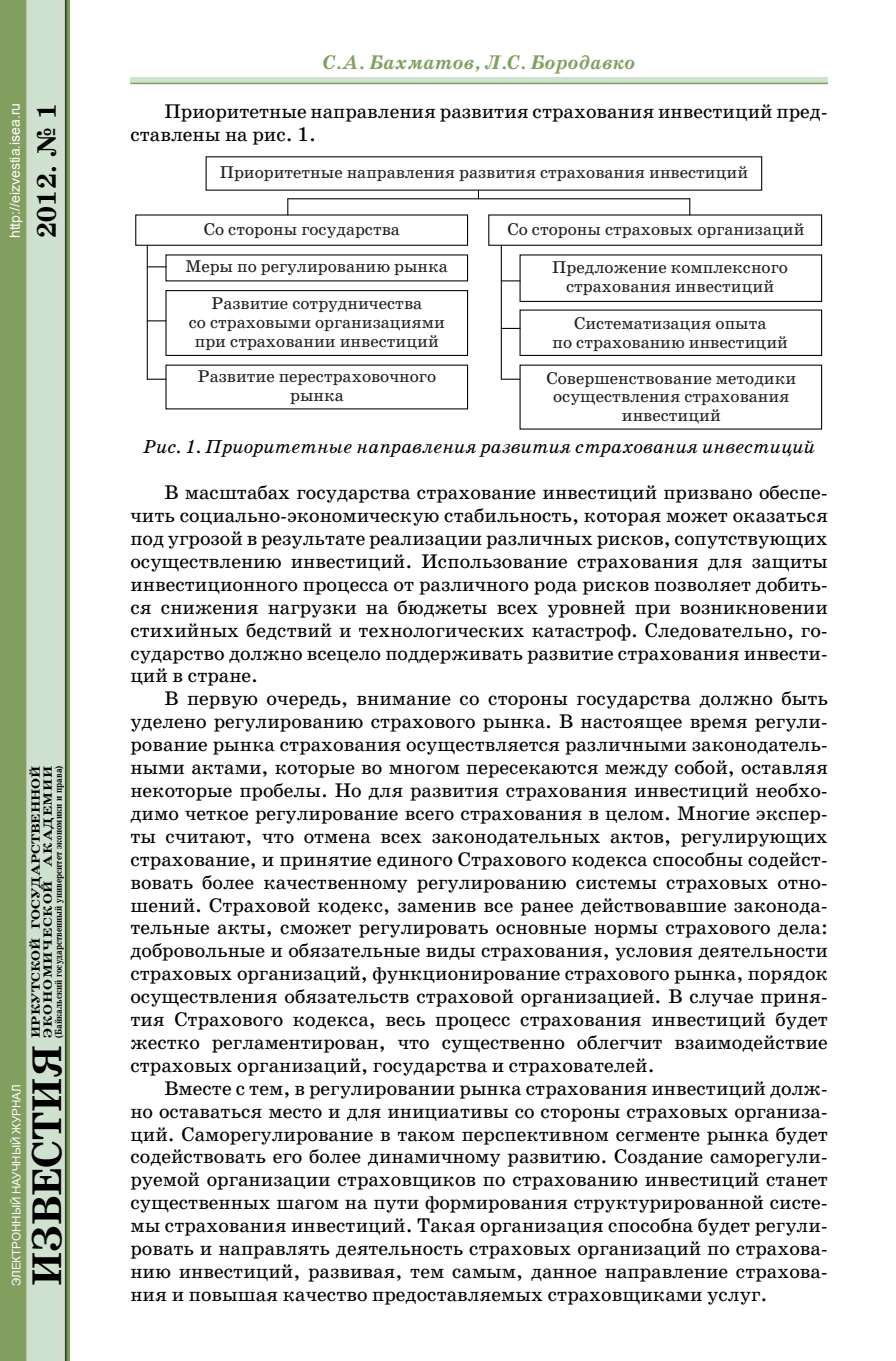
<style>
.page{position:relative;width:896px;height:1361px;background:#fff}
.page>*{position:absolute;margin:0;border:0;box-sizing:border-box;transform-origin:0 0}
.t1{font:700 42px "School Book C";color:#000}
.t2{font:700 27px "School Book C";color:#000}
.t3{font:20px/22.8px "School Book C";color:#000;text-align:justify}
.t4{font:italic 700 20px "School Book C";color:#80a061}
.t5{font:italic 19px "School Book C";color:#000}
.t6{font:17.2px/18.8px "School Book C";color:#231f20;text-align:center}
.t7{font:14px "Arial";color:#fff}
.t8{font:700 12px/12px "School Book C";color:#000;scale:1.25 1}
.t9{font:11.6px "Arial";color:#fff}
.t10{font:700 10px "School Book C";color:#000;scale:.85 1}
</style>
<div class="page">
<img style="left:0;top:0;width:70px;height:1361px">
<svg style="left:130px;top:77px;width:698px;height:6px;fill:#cfe1cf"></svg>
<hr style="left:130px;top:83px;width:698px;height:1px;background:#80a061">
<div style="left:488px;top:214px;width:334px;height:32px;border:1px solid #050504"></div>
<div style="left:135px;top:214px;width:333px;height:32px;border:1px solid #050504"></div>
<div style="left:519px;top:254px;width:303px;height:48px;border:1px solid #050504"></div>
<div style="left:519px;top:309px;width:303px;height:47px;border:1px solid #050504"></div>
<div style="left:165px;top:290px;width:303px;height:66px;border:1px solid #050504"></div>
<hr style="left:288px;top:198px;width:402px;height:1px;background:#050504">
<svg style="left:287px;top:199px;width:1px;height:16px"></svg>
<svg style="left:689px;top:199px;width:1px;height:16px"></svg>
<hr style="left:147px;top:245px;width:1px;height:134px;background:#050504">
<hr style="left:501px;top:245px;width:1px;height:134px;background:#050504">
<svg style="left:147px;top:266px;width:19px;height:1px"></svg>
<svg style="left:147px;top:320px;width:19px;height:1px"></svg>
<svg style="left:147px;top:379px;width:19px;height:1px"></svg>
<svg style="left:501px;top:280px;width:19px;height:1px"></svg>
<svg style="left:502px;top:328px;width:18px;height:1px"></svg>
<svg style="left:501px;top:379px;width:19px;height:1px"></svg>
<p class="t7" style="left:6px;top:238px;width:137px;rotate:-90deg">http://eizvestia.isea.ru</p>
<h2 class="t2" style="left:32px;top:238px;width:136px;rotate:-90deg">2012. № 1</h2>
<p class="t9" style="left:9px;top:1286px;width:203px;rotate:-90deg">ЭЛЕКТРОННЫЙ НАУЧНЫЙ ЖУРНАЛ</p>
<p class="t8" style="left:30px;top:1037px;width:219px;rotate:-90deg">ИРКУТСКОЙ ГОСУДАРСТВЕННОЙ<br>ЭКОНОМИЧЕСКОЙ АКАДЕМИИ</p>
<p class="t10" style="left:53px;top:1037px;width:322px;rotate:-90deg">(Байкальский государственный университет экономики и права)</p>
<h1 class="t1" style="left:23px;top:1286px;width:243px;rotate:-90deg">ИЗВЕСТИЯ</h1>
<p class="t4" style="left:323px;top:51px;width:314px">С.А. Бахматов, Л.С. Бородавко</p>
<p class="t3" style="left:130px;top:100px;width:699px;text-indent:34px">Приоритетные направления развития страхования инвестиций пред&shy;ставлены на рис. 1.</p>
<p class="t6" style="left:220px;top:163px;width:530px">Приоритетные направления развития страхования инвестиций</p>
<p class="t6" style="left:204px;top:220px;width:198px">Со стороны государства</p>
<p class="t6" style="left:507px;top:220px;width:298px">Со стороны страховых организаций</p>
<p class="t6" style="left:185px;top:247px;width:264px;line-height:37.4px">Меры по регулированию рынка<br>Развитие сотрудничества</p>
<p class="t6" style="left:189px;top:313px;width:258px">со страховыми организациями при страховании инвестиций</p>
<p class="t6" style="left:198px;top:367px;width:240px">Развитие перестраховочного рынка</p>
<p class="t6" style="left:552px;top:258px;width:237px">Предложение комплексного страхования инвестиций</p>
<p class="t6" style="left:552px;top:314px;width:237px">Систематизация опыта<br>по страхованию инвестиций</p>
<p class="t6" style="left:546px;top:369px;width:251px">Совершенствование методики осуществления страхования инвестиций</p>
<p class="t5" style="left:143px;top:436px;width:674px">Рис. 1. Приоритетные направления развития страхования инвестиций</p>
<p class="t3" style="left:130px;top:481px;width:699px;text-indent:34px">В масштабах государства страхование инвестиций призвано обеспе&shy;чить социально-экономическую стабильность, которая может оказаться под угрозой в результате реализации различных рисков, сопутствующих осуществлению инвестиций. Использование страхования для защиты инвестиционного процесса от различного рода рисков позволяет добить&shy;ся снижения нагрузки на бюджеты всех уровней при возникновении стихийных бедствий и технологических катастроф. Следовательно, го&shy;сударство должно всецело поддерживать развитие страхования инвести&shy;ций в стране.</p>
<p class="t3" style="left:130px;top:687px;width:699px;text-indent:34px">В первую очередь, внимание со стороны государства должно быть уделено регулированию страхового рынка. В настоящее время регули&shy;рование рынка страхования осуществляется различными законодатель&shy;ными актами, которые во многом пересекаются между собой, оставляя некоторые пробелы. Но для развития страхования инвестиций необхо&shy;димо четкое регулирование всего страхования в целом. Многие экспер&shy;ты считают, что отмена всех законодательных актов, регулирующих страхование, и принятие единого Страхового кодекса способны содейст&shy;вовать более качественному регулированию системы страховых отно&shy;шений. Страховой кодекс, заменив все ранее действовавшие законода&shy;тельные акты, сможет регулировать основные нормы страхового дела: добровольные и обязательные виды страхования, условия деятельности страховых организаций, функционирование страхового рынка, порядок осуществления обязательств страховой организацией. В случае приня&shy;тия Страхового кодекса, весь процесс страхования инвестиций будет жестко регламентирован, что существенно облегчит взаимодействие страховых организаций, государства и страхователей.</p>
<p class="t3" style="left:130px;top:1077px;width:699px;text-indent:34px">Вместе с тем, в регулировании рынка страхования инвестиций долж&shy;но оставаться место и для инициативы со стороны страховых организа&shy;ций. Саморегулирование в таком перспективном сегменте рынка будет содействовать его более динамичному развитию. Создание саморегули&shy;руемой организации страховщиков по страхованию инвестиций станет существенных шагом на пути формирования структурированной систе&shy;мы страхования инвестиций. Такая организация способна будет регули&shy;ровать и направлять деятельность страховых организаций по страхова&shy;нию инвестиций, развивая, тем самым, данное направление страхова&shy;ния и повышая качество предоставляемых страховщиками услуг.</p>
</div>
